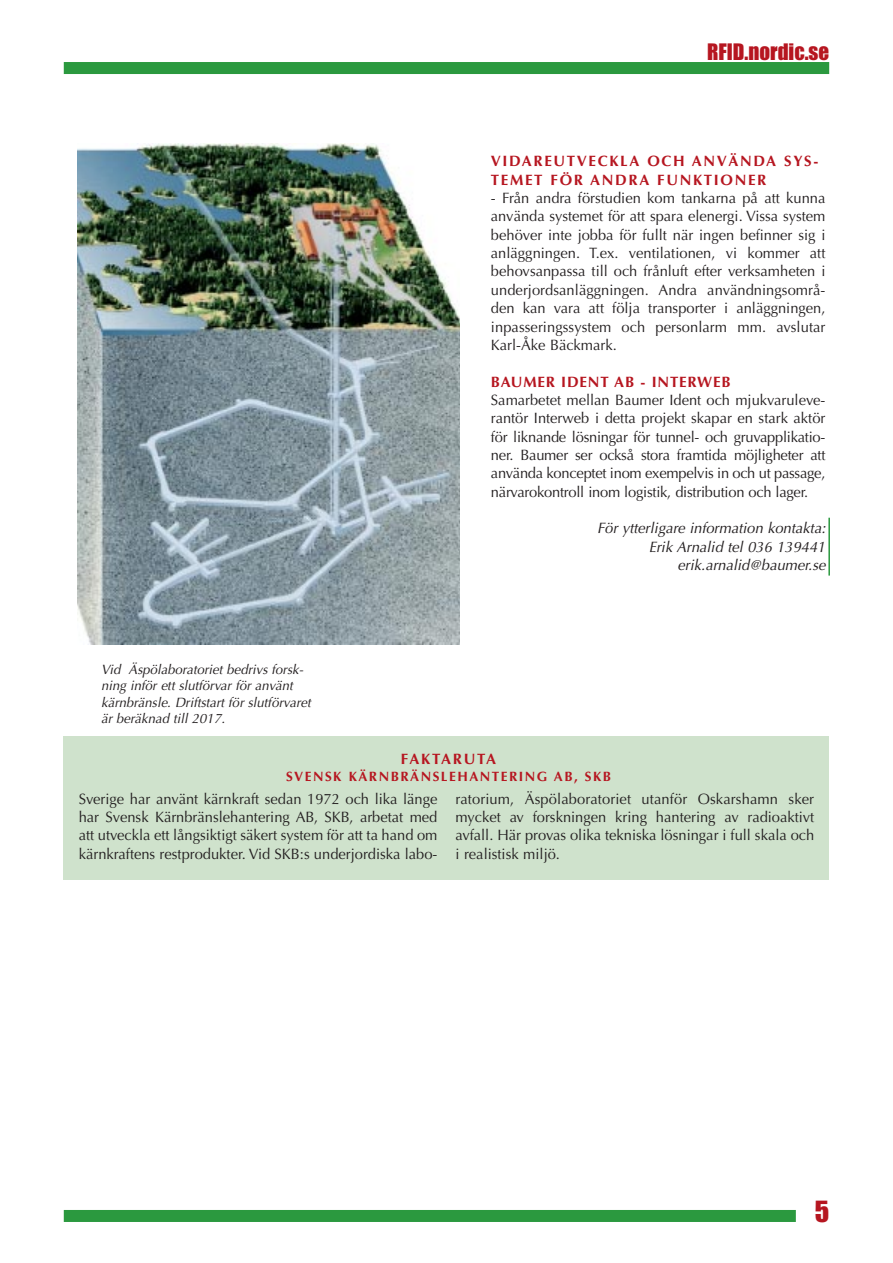
<style>
.page{position:relative;width:893px;height:1263px;background:#fff}
.page>*{position:absolute;margin:0;border:0;box-sizing:border-box;transform-origin:0 0}
.t1{font:27px "Impact";color:#b61620}
.t2{font:21px "Impact";color:#b61620}
.t3{font:15px/18.3px "Optima";color:#231f20;text-align:justify}
.t4{font:italic 15px/18.3px "Optima";color:#231f20;text-align:right}
.t5{font:700 15px/18.3px "Optima";letter-spacing:.11em;color:#b61620}
.t6{font:700 15px "Optima";letter-spacing:.055em;color:#b61620}
.t7{font:italic 13.5px/16.5px "Optima";color:#231f20}
.t8{font:700 13.5px "Optima";letter-spacing:.11em;color:#b61620}
</style>
<div class="page">
<div style="left:64px;top:62px;width:765px;height:12px;background:#2b993f"></div>
<div style="left:64px;top:1210px;width:732px;height:12px;background:#2b993f"></div>
<hr style="left:828px;top:518px;width:2px;height:58px;background:#2b993f">
<div style="left:64px;top:736px;width:765px;height:144px;background:#cfe2cc"></div>
<img style="left:77px;top:144px;width:383px;height:500px">
<h2 class="t2" style="left:707px;top:45px;width:124px">RFID.nordic.se</h2>
<p class="t7" style="left:101px;top:662px;width:214px">Vid Äspölaboratoriet bedrivs forsk&shy;ning inför ett slutförvar för använt kärnbränsle. Driftstart för slutförvaret är beräknad till 2017.</p>
<p class="t5" style="left:491px;top:154px;width:329px">VIDAREUTVECKLA OCH ANVÄNDA SYS-<br>TEMET FÖR ANDRA FUNKTIONER</p>
<p class="t3" style="left:491px;top:190px;width:336px">- Från andra förstudien kom tankarna på att kunna använda systemet för att spara elenergi. Vissa system behöver inte jobba för fullt när ingen befinner sig i anläggningen. T.ex. ventilationen, vi kommer att behovsanpassa till och frånluft efter verksamheten i underjordsanläggningen. Andra användningsområ&shy;den kan vara att följa transporter i anläggningen, inpasseringssystem och personlarm mm. avslutar Karl-Åke Bäckmark.</p>
<p class="t6" style="left:491px;top:375px;width:241px">BAUMER IDENT AB - INTERWEB</p>
<p class="t3" style="left:491px;top:392px;width:336px">Samarbetet mellan Baumer Ident och mjukvaruleve&shy;rantör Interweb i detta projekt skapar en stark aktör för liknande lösningar för tunnel- och gruvapplikatio&shy;ner. Baumer ser också stora framtida möjligheter att använda konceptet inom exempelvis in och ut passage, närvarokontroll inom logistik, distribution och lager.</p>
<p class="t4" style="left:597px;top:521px;width:233px">För ytterligare information kontakta:<br>Erik Arnalid tel 036 139441 erik.arnalid@baumer.se</p>
<p class="t5" style="left:401px;top:751px;width:97px">FAKTARUTA</p>
<p class="t8" style="left:286px;top:770px;width:327px">SVENSK KÄRNBRÄNSLEHANTERING AB, SKB</p>
<p class="t3" style="left:79px;top:791px;width:360px">Sverige har använt kärnkraft sedan 1972 och lika länge har Svensk Kärnbränslehantering AB, SKB, arbetat med att utveckla ett långsiktigt säkert system för att ta hand om kärnkraftens restprodukter. Vid SKB:s underjordiska labo-</p>
<p class="t3" style="left:455px;top:791px;width:360px">ratorium, Äspölaboratoriet utanför Oskarshamn sker mycket av forskningen kring hantering av radioaktivt avfall. Här provas olika tekniska lösningar i full skala och i realistisk miljö.</p>
<h1 class="t1" style="left:815px;top:1202px;width:16px">5</h1>
</div>
